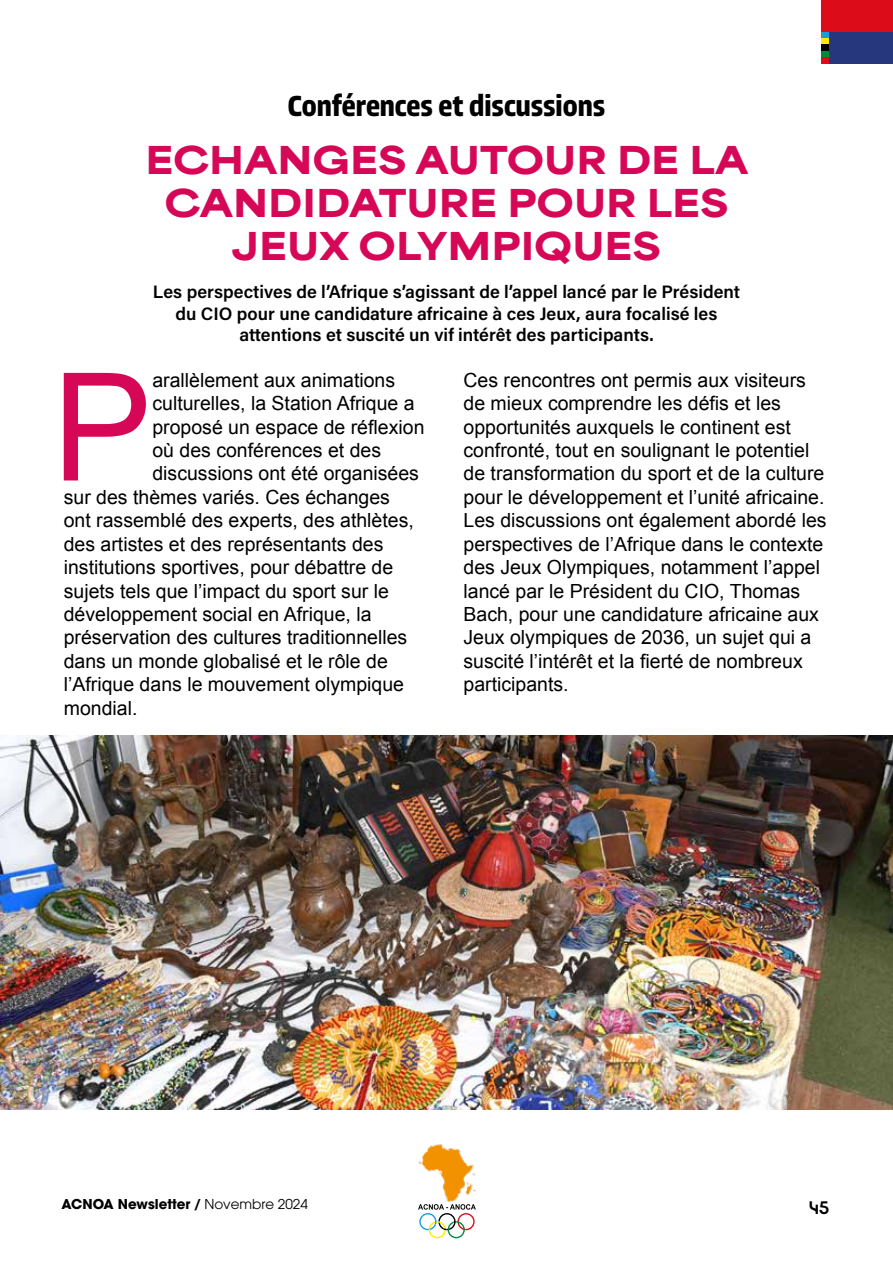
<style>
.page{position:relative;width:893px;height:1263px;background:#fff}
.page>*{position:absolute;margin:0;border:0;box-sizing:border-box;transform-origin:0 0}
.t1{font:150.3px "Arial";color:#d60757}
.t2{font:100 36px/43.2px "Area Variable";color:#d60757;text-align:center}
.t3{font:100 extra-condensed 30px "Allotrope Variable";color:#000}
.t4{font:19.5px/23.4px "Arial";color:#000}
.t5{font:19.5px "Paris 2024 Variable Regular";color:#000}
.t6{font:18px/21.6px "Acumin Variable Concept";color:#000;text-align:center}
.t7{font:700 13.5px "ITC Avant Garde Std";color:#000}
.s1{font-weight:600}
.s2{font-weight:400}
</style>
<div class="page">
<img style="left:418px;top:1144px;width:58px;height:57px">
<svg style="left:418px;top:1204px;width:58px;height:35px"></svg>
<div style="left:829px;top:31px;width:64px;height:33px;background:#26377d"></div>
<div style="left:822px;top:31px;width:7px;height:7px;background:#1d9bd7"></div>
<div style="left:822px;top:38px;width:7px;height:6px;background:#ffea00"></div>
<div style="left:822px;top:44px;width:7px;height:7px;background:#000"></div>
<div style="left:822px;top:51px;width:7px;height:6px;background:#008b39"></div>
<div style="left:822px;top:57px;width:7px;height:7px;background:#dc0d19"></div>
<div style="left:822px;top:0;width:71px;height:31px;background:#dc0d19"></div>
<img style="left:0;top:736px;width:893px;height:373px">
<h3 class="t3" style="left:288px;top:88px;width:319px">Conférences et discussions</h3>
<h2 class="t2" style="left:146px;top:134px;width:604px">ECHANGES AUTOUR DE LA<br>CANDIDATURE POUR LES<br>JEUX OLYMPIQUES</h2>
<p class="t6" style="left:153px;top:280px;width:589px">Les perspectives de l’Afrique s’agissant de l’appel lancé par le Président du CIO pour une candidature africaine à ces Jeux, aura focalisé les attentions et suscité un vif intérêt des participants.</p>
<h1 class="t1" style="left:52px;top:329px;width:102px">P</h1>
<p class="t4" style="left:152px;top:368px;width:244px">arallèlement aux animations</p>
<p class="t4" style="left:152px;top:392px;width:264px">culturelles, la Station Afrique a</p>
<p class="t4" style="left:152px;top:415px;width:274px">proposé un espace de réflexion</p>
<p class="t4" style="left:152px;top:439px;width:230px">où des conférences et des</p>
<p class="t4" style="left:152px;top:462px;width:268px">discussions ont été organisées</p>
<p class="t4" style="left:64px;top:485px;width:328px">sur des thèmes variés. Ces échanges</p>
<p class="t4" style="left:64px;top:509px;width:352px">ont rassemblé des experts, des athlètes,</p>
<p class="t4" style="left:64px;top:532px;width:321px">des artistes et des représentants des</p>
<p class="t4" style="left:64px;top:556px;width:331px">institutions sportives, pour débattre de</p>
<p class="t4" style="left:64px;top:579px;width:327px">sujets tels que l’impact du sport sur le</p>
<p class="t4" style="left:64px;top:602px;width:309px">développement social en Afrique, la</p>
<p class="t4" style="left:64px;top:626px;width:345px">préservation des cultures traditionnelles</p>
<p class="t4" style="left:64px;top:649px;width:326px">dans un monde globalisé et le rôle de</p>
<p class="t4" style="left:64px;top:673px;width:342px">l’Afrique dans le mouvement olympique</p>
<p class="t4" style="left:64px;top:696px;width:75px">mondial.</p>
<p class="t4" style="left:463px;top:368px;width:365px">Ces rencontres ont permis aux visiteurs de mieux comprendre les défis et les opportunités auxquels le continent est confronté, tout en soulignant le potentiel de transformation du sport et de la culture pour le développement et l’unité africaine.<br>Les discussions ont également abordé les perspectives de l’Afrique dans le contexte des Jeux Olympiques, notamment l’appel lancé par le Président du CIO, Thomas Bach, pour une candidature africaine aux Jeux olympiques de 2036, un sujet qui a suscité l’intérêt et la fierté de nombreux participants.</p>
<p class="t7" style="left:62px;top:1195px;width:248px">ACNOA Newsletter <span class="s1">/</span> <span class="s2">Novembre 2024</span></p>
<p class="t5" style="left:809px;top:1195px;width:22px">45</p>
</div>
